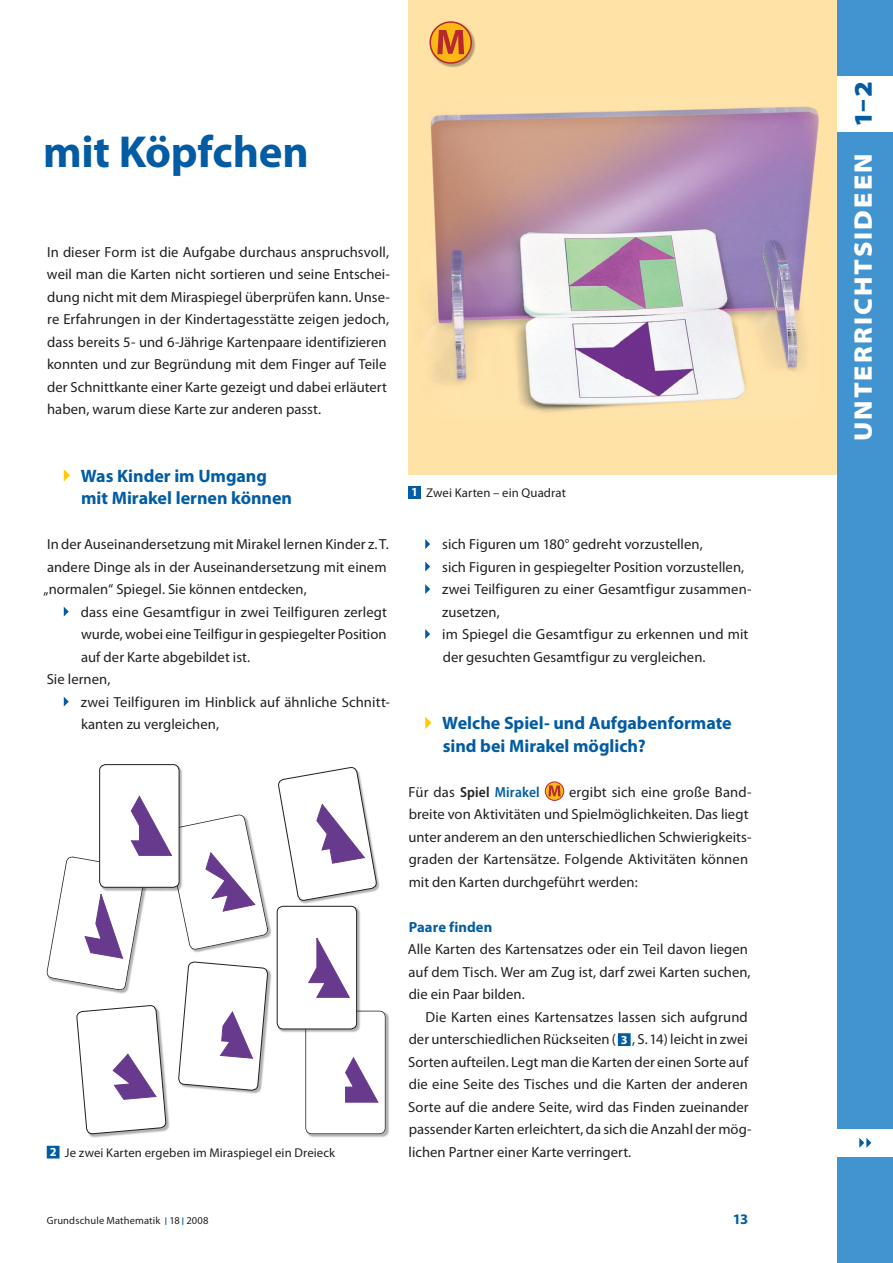
<style>
.page{position:relative;width:893px;height:1263px;background:#fff}
.page>*{position:absolute;margin:0;border:0;box-sizing:border-box;transform-origin:0 0}
.t1{font:700 45px "Myriad Pro";letter-spacing:-.005em;color:#015ca3}
.t2{font:900 semi-expanded 25.5px "Myriad Pro";letter-spacing:.08em;color:#fff}
.t3{font:700 18px/22.5px "Myriad Pro";color:#015ca3}
.t4{font:14.7px/22.5px "Myriad Pro";letter-spacing:.005em;color:#231f20}
.t5{font:600 semi-condensed 14.7px "Myriad Pro";letter-spacing:.015em;color:#015ca3}
.t6{font:700 14.7px "Myriad Pro";letter-spacing:.005em;color:#015ca3}
.t7{font:12.75px "Myriad Pro";letter-spacing:.01em;color:#231f20}
.t8{font:10.5px "Myriad Pro";letter-spacing:.015em;color:#231f20}
.s1{font-weight:700;font-size:12.45px;color:#fff}
.s2{font-weight:700;font-size:12.3px;color:#fff}
.s3{font-weight:400;font-stretch:normal;color:#231f20}
.s4{color:#231f20}
.s5{font-weight:900;font-size:7.5px;color:#015ca3}
.s6{color:#015ca3}
</style>
<div class="page">
<div style="left:408px;top:0;width:464px;height:474px;background:#ffe2a5"></div>
<img style="left:432px;top:22px;width:44px;height:46px">
<div style="left:430px;top:22px;width:41px;height:41px;background:#fcb814;border-radius:50%"></div>
<div style="left:429px;top:21px;width:43px;height:43px;border:2px solid #b7282e;border-radius:50%"></div>
<svg style="left:437px;top:30px;width:27px;height:24px"></svg>
<div style="left:838px;top:0;width:55px;height:1263px;background:#4194d0"></div>
<div style="left:838px;top:77px;width:55px;height:55px;background:#fff"></div>
<div style="left:838px;top:1129px;width:55px;height:28px;background:#fff"></div>
<svg style="left:859px;top:1138px;width:12px;height:10px"></svg>
<svg style="left:64px;top:469px;width:6px;height:13px"></svg>
<svg style="left:64px;top:607px;width:5px;height:10px"></svg>
<svg style="left:64px;top:697px;width:5px;height:10px"></svg>
<img style="left:429px;top:106px;width:390px;height:307px">
<div style="left:408px;top:486px;width:13px;height:12px;background:#015ca3"></div>
<img style="left:308px;top:1012px;width:81px;height:126px">
<svg style="left:278px;top:767px;width:100px;height:135px"></svg>
<img style="left:277px;top:906px;width:84px;height:127px">
<svg style="left:305px;top:1011px;width:81px;height:123px"></svg>
<img style="left:306px;top:1011px;width:55px;height:22px">
<div style="left:277px;top:906px;width:80px;height:123px;background:#fff;border-radius:6px"></div>
<svg style="left:308px;top:938px;width:42px;height:60px"></svg>
<div style="left:277px;top:906px;width:80px;height:123px;border:1px solid #231f20;border-radius:6px"></div>
<img style="left:269px;top:970px;width:3px;height:31px">
<div style="left:99px;top:764px;width:80px;height:124px;border:1px solid #231f20;border-radius:6px"></div>
<img style="left:89px;top:1135px;width:32px;height:3px">
<svg style="left:46px;top:796px;width:223px;height:339px"></svg>
<div style="left:47px;top:1146px;width:13px;height:12px;background:#015ca3"></div>
<svg style="left:425px;top:539px;width:5px;height:10px"></svg>
<svg style="left:425px;top:562px;width:5px;height:9px"></svg>
<svg style="left:425px;top:584px;width:5px;height:10px"></svg>
<svg style="left:425px;top:629px;width:5px;height:10px"></svg>
<svg style="left:425px;top:717px;width:6px;height:12px"></svg>
<svg style="left:545px;top:782px;width:19px;height:18px"></svg>
<div style="left:545px;top:781px;width:19px;height:20px;border:1px solid #b7282e;border-radius:50%"></div>
<svg style="left:548px;top:785px;width:12px;height:11px"></svg>
<div style="left:618px;top:1033px;width:13px;height:13px;background:#015ca3"></div>
<h1 class="t1" style="left:43px;top:126px;width:267px">mit Köpfchen</h1>
<p class="t4" style="left:47px;top:241px;width:345px">In dieser Form ist die Aufgabe durchaus anspruchsvoll, weil man die Karten nicht sortieren und seine Ent schei&shy;dung nicht mit dem Miraspiegel überprüfen kann. Unse&shy;re Erfahrungen in der Kindertagesstätte zeigen jedoch, dass bereits 5- und 6-Jährige Kartenpaare identifizieren konnten und zur Begründung mit dem Finger auf Teile der Schnittkante einer Karte gezeigt und dabei erläutert haben, warum diese Karte zur anderen passt.</p>
<p class="t3" style="left:81px;top:464px;width:213px">Was Kinder im Umgang mit Mirakel lernen können</p>
<p class="t4" style="left:43px;top:533px;width:347px">In der Auseinandersetzung mit Mirakel lernen Kinder z. T. andere Dinge als in der Auseinandersetzung mit einem „normalen“ Spiegel. Sie können entdecken,</p>
<p class="t4" style="left:81px;top:601px;width:308px">dass eine Gesamtfigur in zwei Teilfiguren zerlegt</p>
<p class="t4" style="left:81px;top:623px;width:307px">wurde, wobei eine Teilfigur in gespiegelter Position</p>
<p class="t4" style="left:81px;top:646px;width:171px">auf der Karte abgebildet ist.</p>
<p class="t4" style="left:47px;top:668px;width:65px">Sie lernen,</p>
<p class="t4" style="left:81px;top:691px;width:311px">zwei Teilfiguren im Hinblick auf ähnliche Schnitt-</p>
<p class="t4" style="left:81px;top:713px;width:139px">kanten zu vergleichen,</p>
<p class="t7" style="left:50px;top:1145px;width:287px"><span class="s1">2</span> Je zwei Karten ergeben im Miraspiegel ein Dreieck</p>
<p class="t7" style="left:411px;top:485px;width:156px"><span class="s2">1</span> Zwei Karten – ein Quadrat</p>
<p class="t4" style="left:442px;top:533px;width:311px">sich Figuren um 180° gedreht vorzustellen,<br>sich Figuren in gespiegelter Position vorzustellen, zwei Teilfiguren zu einer Gesamtfigur zusammen&shy;zusetzen,<br>im Spiegel die Gesamtfigur zu erkennen und mit der gesuchten Gesamtfigur zu vergleichen.</p>
<p class="t3" style="left:442px;top:712px;width:291px">Welche Spiel- und Aufgabenformate sind bei Mirakel möglich?</p>
<p class="t5" style="left:409px;top:783px;width:133px"><span class="s3">Für das</span> <span class="s4">Spiel</span> Mirakel</p>
<p class="t4" style="left:408px;top:781px;width:345px;text-indent:161px">ergibt sich eine große Band&shy;breite von Aktivitäten und Spiel möglichkeiten. Das liegt unter anderem an den unterschiedlichen Schwierigkeits&shy;graden der Kartensätze. Folgende Aktivitäten können mit den Karten durchgeführt werden:</p>
<p class="t6" style="left:409px;top:918px;width:85px">Paare finden</p>
<p class="t4" style="left:408px;top:938px;width:344px">Alle Karten des Kartensatzes oder ein Teil davon liegen auf dem Tisch. Wer am Zug ist, darf zwei Karten suchen, die ein Paar bilden.</p>
<p class="t4" style="left:408px;top:1006px;width:345px;text-indent:17px">Die Karten eines Kartensatzes lassen sich aufgrund der unterschiedlichen Rückseiten ( <span class="s1">3</span> , S. 14) leicht in zwei Sorten aufteilen. Legt man die Karten der einen Sorte auf die eine Seite des Tisches und die Karten der anderen Sorte auf die andere Seite, wird das Finden zu einander passender Karten erleichtert, da sich die Anzahl der mög&shy;lichen Partner einer Karte verringert.</p>
<p class="t8" style="left:47px;top:1215px;width:163px">Grundschule Mathematik <span class="s5">|</span> 18 <span class="s5">|</span> 2008</p>
<p class="t6" style="left:733px;top:1211px;width:17px">13</p>
<h2 class="t2" style="left:849px;top:441px;width:361px;rotate:-90deg">UNTERRICHTSIDEEN <span class="s6">1– 2</span></h2>
</div>
